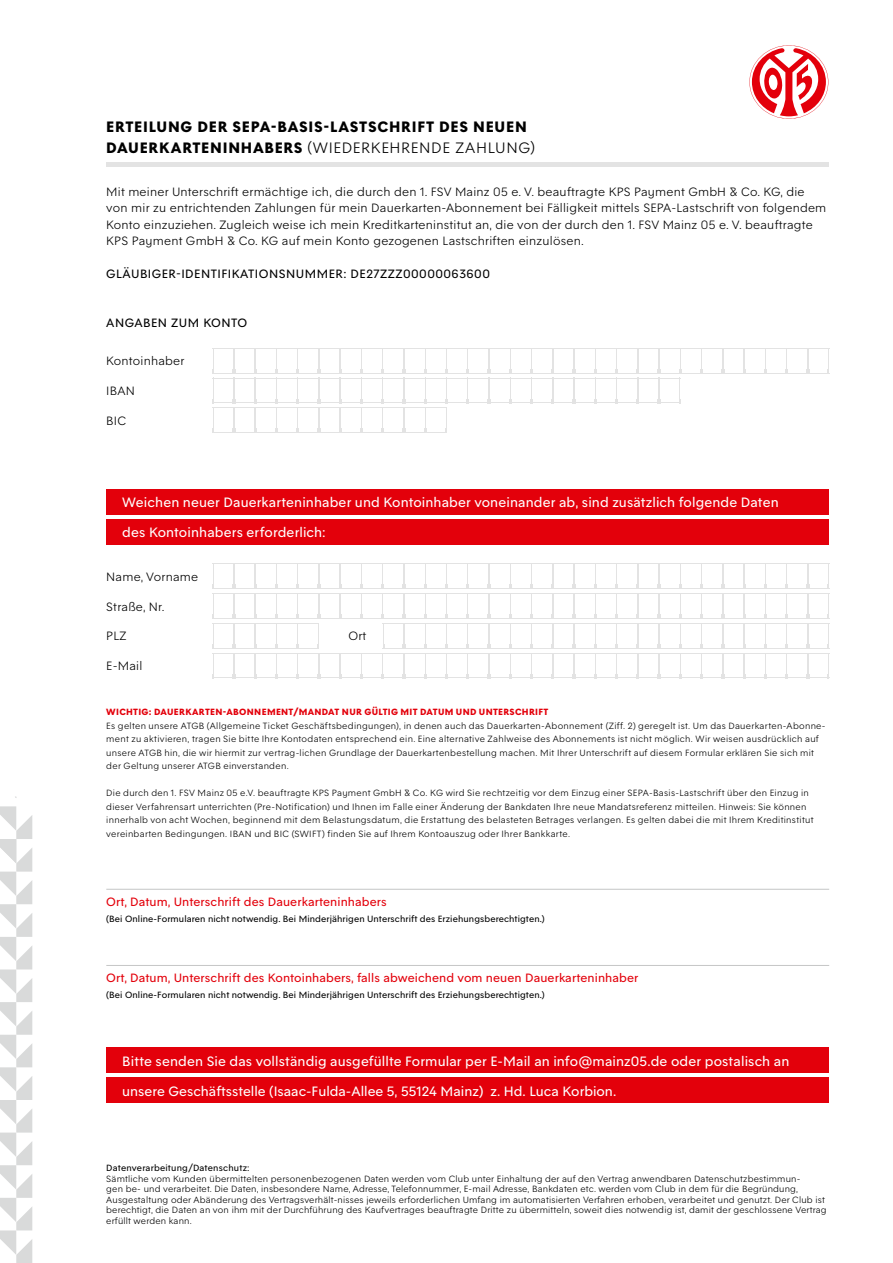
<style>
.page{position:relative;width:893px;height:1263px;background:#fff}
.page>*{position:absolute;margin:0;border:0;box-sizing:border-box;transform-origin:0 0}
.t1{font:700 15px/21px "M05 Text";letter-spacing:.045em;color:#000}
.t2{font:13.5px "M05 Text";letter-spacing:.01em;color:#fff}
.t3{font:300 12px/16.5px "M05 Text";letter-spacing:.02em;color:#000}
.t4{font:12px "M05 Text";letter-spacing:.01em;color:#e3000b}
.t5{font:12px "M05 Text";letter-spacing:.04em;color:#000}
.t6{font:300 9px/13.5px "M05 Text";letter-spacing:.03em;color:#000}
.t7{font:9px "M05 Text";letter-spacing:.01em;color:#000}
.t8{font:700 9px "M05 Text";letter-spacing:.035em;color:#e3000b}
.s1{font-weight:300}
</style>
<div class="page">
<div style="left:106px;top:489px;width:723px;height:25px;background:#e3000b"></div>
<div style="left:106px;top:519px;width:723px;height:25px;background:#e3000b"></div>
<div style="left:106px;top:1048px;width:723px;height:25px;background:#e3000b"></div>
<div style="left:106px;top:1077px;width:723px;height:26px;background:#e3000b"></div>
<hr style="left:106px;top:162px;width:723px;height:4px;background:#e3e3e3">
<svg style="left:213px;top:348px;width:616px;height:85px"></svg>
<svg style="left:213px;top:563px;width:616px;height:115px"></svg>
<hr style="left:106px;top:965px;width:723px;height:1px;background:#c5c6c6">
<svg style="left:0;top:806px;width:32px;height:457px"></svg>
<svg style="left:749px;top:45px;width:79px;height:74px"></svg>
<hr style="left:106px;top:889px;width:723px;height:1px;background:#c5c6c6">
<h1 class="t1" style="left:106px;top:116px;width:430px">ERTEILUNG DER SEPA-BASIS-LASTSCHRIFT DES NEUEN<br>DAUERKARTENINHABERS <span class="s1">(WIEDERKEHRENDE ZAHLUNG)</span></h1>
<p class="t3" style="left:106px;top:183px;width:721px">Mit meiner Unterschrift ermächtige ich, die durch den 1. FSV Mainz 05 e. V. beauftragte KPS Payment GmbH &amp; Co. KG, die von mir zu entrichtenden Zahlungen für mein Dauerkarten-Abonnement bei Fälligkeit mittels SEPA-Lastschrift von folgendem Konto einzuziehen. Zugleich weise ich mein Kreditkarteninstitut an, die von der durch den 1. FSV Mainz 05 e. V. beauftragte KPS Payment GmbH &amp; Co. KG auf mein Konto gezogenen Lastschriften einzulösen.</p>
<h3 class="t5" style="left:106px;top:267px;width:385px">GLÄUBIGER-IDENTIFIKATIONSNUMMER: DE27ZZZ00000063600</h3>
<h3 class="t5" style="left:106px;top:315px;width:143px">ANGABEN ZUM KONTO</h3>
<h3 class="t3" style="left:106px;top:353px;width:80px">Kontoinhaber</h3>
<h3 class="t3" style="left:106px;top:382px;width:30px">IBAN</h3>
<h3 class="t3" style="left:106px;top:412px;width:21px">BIC</h3>
<h2 class="t2" style="left:122px;top:494px;width:658px">Weichen neuer Dauerkarteninhaber und Kontoinhaber voneinander ab, sind zusätzlich folgende Daten</h2>
<h2 class="t2" style="left:122px;top:523px;width:205px">des Kontoinhabers erforderlich:</h2>
<h3 class="t3" style="left:106px;top:568px;width:93px">Name, Vorname</h3>
<h3 class="t3" style="left:106px;top:598px;width:60px">Straße, Nr.</h3>
<h3 class="t3" style="left:106px;top:628px;width:22px">PLZ</h3>
<h3 class="t3" style="left:348px;top:628px;width:20px">Ort</h3>
<h3 class="t3" style="left:106px;top:657px;width:37px">E-Mail</h3>
<p class="t8" style="left:106px;top:706px;width:444px">WICHTIG: DAUERKARTEN-ABONNEMENT/MANDAT NUR GÜLTIG MIT DATUM UND UNTERSCHRIFT</p>
<p class="t6" style="left:106px;top:719px;width:721px">Es gelten unsere ATGB (Allgemeine Ticket Geschäftsbedingungen), in denen auch das Dauerkarten-Abonnement (Ziff. 2) geregelt ist. Um das Dauerkarten-Abonne&shy;ment zu aktivieren, tragen Sie bitte Ihre Kontodaten entsprechend ein. Eine alternative Zahlweise des Abonnements ist nicht möglich. Wir weisen ausdrücklich auf unsere ATGB hin, die wir hiermit zur vertrag-lichen Grundlage der Dauerkartenbestellung machen. Mit Ihrer Unterschrift auf diesem Formular erklären Sie sich mit der Geltung unserer ATGB einverstanden.</p>
<p class="t6" style="left:106px;top:786px;width:709px">Die durch den 1. FSV Mainz 05 e.V. beauftragte KPS Payment GmbH &amp; Co. KG wird Sie rechtzeitig vor dem Einzug einer SEPA-Basis-Lastschrift über den Einzug in dieser Verfahrensart unterrichten (Pre-Notification) und Ihnen im Falle einer Änderung der Bankdaten Ihre neue Mandatsreferenz mitteilen. Hinweis: Sie können innerhalb von acht Wochen, beginnend mit dem Belastungsdatum, die Erstattung des belasteten Betrages verlangen. Es gelten dabei die mit Ihrem Kreditinstitut vereinbarten Bedingungen. IBAN und BIC (SWIFT) finden Sie auf Ihrem Kontoauszug oder Ihrer Bankkarte.</p>
<h3 class="t4" style="left:106px;top:894px;width:282px">Ort, Datum, Unterschrift des Dauerkarteninhabers</h3>
<p class="t7" style="left:106px;top:913px;width:440px">(Bei Online-Formularen nicht notwendig. Bei Minderjährigen Unterschrift des Erziehungsberechtigten.)</p>
<h3 class="t4" style="left:106px;top:970px;width:534px">Ort, Datum, Unterschrift des Kontoinhabers, falls abweichend vom neuen Dauerkarteninhaber</h3>
<p class="t7" style="left:106px;top:989px;width:440px">(Bei Online-Formularen nicht notwendig. Bei Minderjährigen Unterschrift des Erziehungsberechtigten.)</p>
<h2 class="t2" style="left:122px;top:1052px;width:669px">Bitte senden Sie das vollständig ausgefüllte Formular per E-Mail an info@mainz05.de oder postalisch an</h2>
<h2 class="t2" style="left:122px;top:1082px;width:495px">unsere Geschäftsstelle (Isaac-Fulda-Allee 5, 55124 Mainz) z. Hd. Luca Korbion.</h2>
<p class="t7" style="left:106px;top:1163px;width:145px">Datenverarbeitung/Datenschutz:</p>
<p class="t6" style="left:106px;top:1173px;width:722px;line-height:10.5px">Sämtliche vom Kunden übermittelten personenbezogenen Daten werden vom Club unter Einhaltung der auf den Vertrag anwendbaren Datenschutzbestimmun-<br>gen be- und verarbeitet. Die Daten, insbesondere Name, Adresse, Telefonnummer, E-mail Adresse, Bankdaten etc. werden vom Club in dem für die Begründung, Ausgestaltung oder Abänderung des Vertragsverhält-nisses jeweils erforderlichen Umfang im automatisierten Verfahren erhoben, verarbeitet und genutzt. Der Club ist berechtigt, die Daten an von ihm mit der Durchführung des Kaufvertrages beauftragte Dritte zu übermitteln, soweit dies notwendig ist, damit der geschlossene Vertrag erfüllt werden kann.</p>
</div>
